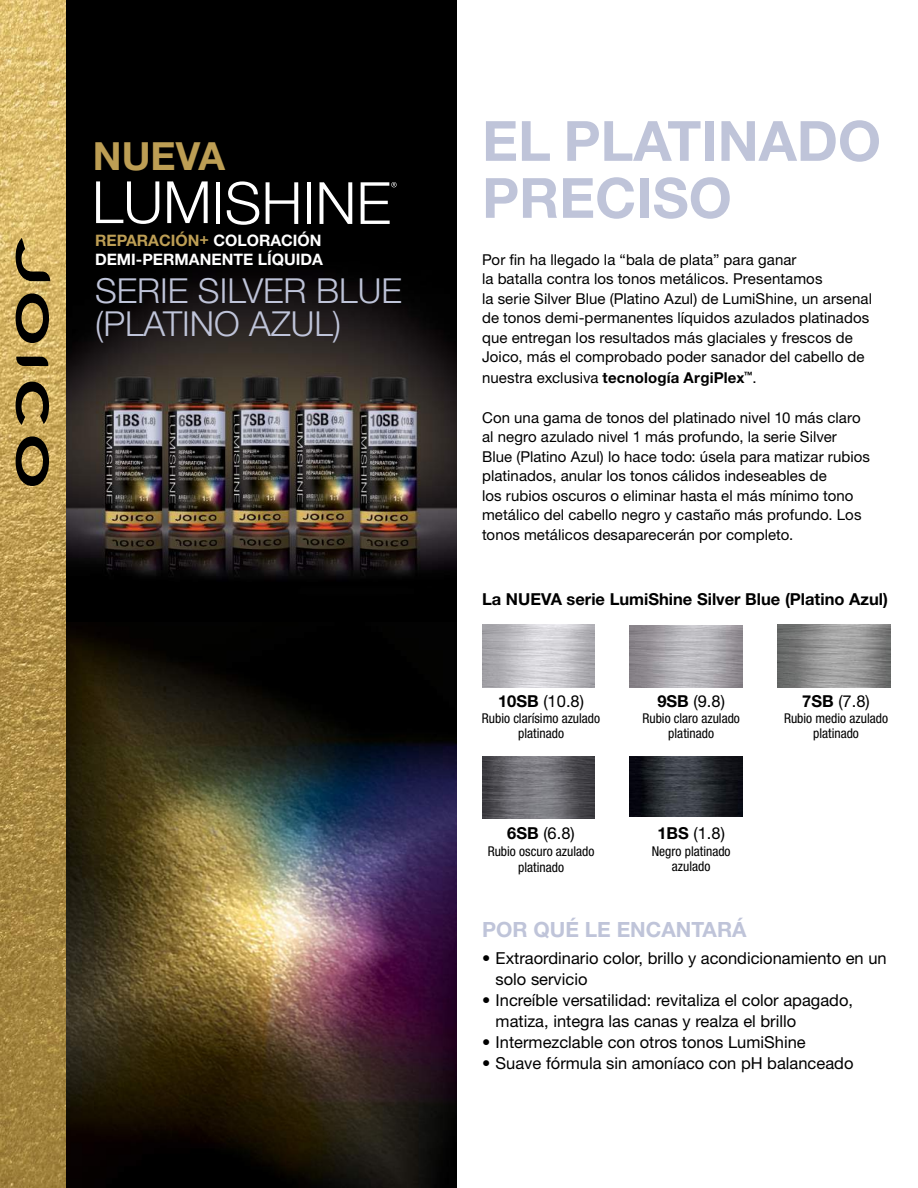
<style>
.page{position:relative;width:918px;height:1188px;background:#fff}
.page>*{position:absolute;margin:0;border:0;box-sizing:border-box;transform-origin:0 0}
.t1{font:700 55.5px/57px "Helvetica Neue LT Std";color:#bfc4d9}
.t2{font:700 38.85px "Helvetica Neue LT Std";color:#bd9e54}
.t3{font:300 34.5px/33px "Helvetica Neue LT Std";color:#bfc4d9}
.t4{font:700 21px "Helvetica Neue LT Std";color:#bfc4d9}
.t5{font:16.5px/21px "Helvetica Neue";color:#000}
.t6{font:700 16.5px "Helvetica Neue LT Std";color:#000}
.t7{font:700 15.75px/18.9px "Helvetica Neue LT Std";color:#fff}
.t8{font:15px/19.5px "Helvetica Neue";letter-spacing:.005em;color:#000}
.t9{font:700 15px "Helvetica Neue LT Std";letter-spacing:.01em;color:#000}
.t10{font:condensed 13.5px/15px "Helvetica Neue LT Std";color:#000;text-align:center}
.s1{color:#bd9e54}
.s2{font-family:"Helvetica Neue";font-weight:400}
.s3{font-family:"Helvetica Neue LT Std";font-weight:700}
</style>
<div class="page">
<div style="left:54px;top:0;width:403px;height:1188px;background:#000"></div>
<img style="left:66px;top:629px;width:391px;height:559px">
<img style="left:66px;top:279px;width:391px;height:299px">
<svg style="left:96px;top:181px;width:63px;height:43px"></svg>
<svg style="left:167px;top:181px;width:41px;height:42px"></svg>
<hr style="left:216px;top:182px;width:4px;height:42px;background:#fff">
<svg style="left:226px;top:181px;width:33px;height:44px"></svg>
<svg style="left:266px;top:182px;width:32px;height:42px"></svg>
<hr style="left:307px;top:182px;width:4px;height:42px;background:#fff">
<svg style="left:320px;top:182px;width:32px;height:42px"></svg>
<svg style="left:361px;top:182px;width:36px;height:42px"></svg>
<img style="left:630px;top:756px;width:112px;height:60px">
<img style="left:482px;top:756px;width:113px;height:63px">
<img style="left:778px;top:624px;width:112px;height:63px">
<img style="left:0;top:0;width:66px;height:1188px">
<svg style="left:16px;top:293px;width:33px;height:50px"></svg>
<svg style="left:16px;top:436px;width:33px;height:50px"></svg>
<svg style="left:16px;top:382px;width:33px;height:43px"></svg>
<svg style="left:16px;top:238px;width:34px;height:43px"></svg>
<svg style="left:16px;top:357px;width:32px;height:9px"></svg>
<h2 class="t2" style="left:93px;top:132px;width:134px">NUEVA</h2>
<p class="t7" style="left:95px;top:230px;width:229px"><span class="s1">REPARACIÓN+</span> COLORACIÓN<br>DEMI-PERMANENTE LÍQUIDA</p>
<h3 class="t3" style="left:95px;top:274px;width:308px">SERIE SILVER BLUE (PLATINO AZUL)</h3>
<h1 class="t1" style="left:482px;top:111px;width:400px">EL PLATINADO<br>PRECISO</h1>
<p class="t8" style="left:482px;top:249px;width:391px">Por fin ha llegado la “bala de plata” para ganar<br>la batalla contra los tonos metálicos. Presentamos<br>la serie Silver Blue (Platino Azul) de LumiShine, un arsenal de tonos demi-permanentes líquidos azulados platinados que entregan los resultados más glaciales y frescos de Joico, más el comprobado poder sanador del cabello de</p>
<p class="t9" style="left:482px;top:368px;width:276px"><span class="s2">nuestra exclusiva</span> tecnología ArgiPlex<sup>™</sup><span class="s2">.</span></p>
<p class="t8" style="left:482px;top:408px;width:390px">Con una gama de tonos del platinado nivel 10 más claro al negro azulado nivel 1 más profundo, la serie Silver Blue (Platino Azul) lo hace todo: úsela para matizar rubios platinados, anular los tonos cálidos indeseables de<br>los rubios oscuros o eliminar hasta el más mínimo tono metálico del cabello negro y castaño más profundo. Los tonos metálicos desaparecerán por completo.</p>
<p class="t6" style="left:482px;top:589px;width:407px">La NUEVA serie LumiShine Silver Blue (Platino Azul)</p>
<p class="t5" style="left:498px;top:690px;width:87px"><span class="s3">10SB</span> (10.8)</p>
<p class="t10" style="left:482px;top:711px;width:120px">Rubio clarísimo azulado platinado</p>
<p class="t5" style="left:507px;top:823px;width:69px"><span class="s3">6SB</span> (6.8)</p>
<p class="t10" style="left:488px;top:843px;width:108px;line-height:16.5px">Rubio oscuro azulado platinado</p>
<p class="t5" style="left:657px;top:690px;width:69px"><span class="s3">9SB</span> (9.8)</p>
<p class="t10" style="left:642px;top:711px;width:99px">Rubio claro azulado platinado</p>
<p class="t5" style="left:657px;top:823px;width:69px"><span class="s3">1BS</span> (1.8)</p>
<p class="t10" style="left:652px;top:843px;width:80px">Negro platinado azulado</p>
<p class="t5" style="left:802px;top:690px;width:69px"><span class="s3">7SB</span> (7.8)</p>
<p class="t10" style="left:784px;top:711px;width:105px">Rubio medio azulado platinado</p>
<h3 class="t4" style="left:482px;top:917px;width:266px">POR QUÉ LE ENCANTARÁ</h3>
<p class="t5" style="left:496px;top:948px;width:393px;text-indent:-13px">• Extraordinario color, brillo y acondicionamiento en un solo servicio</p>
<p class="t5" style="left:496px;top:990px;width:359px;text-indent:-13px">• Increíble versatilidad: revitaliza el color apagado, matiza, integra las canas y realza el brillo</p>
<p class="t5" style="left:482px;top:1032px;width:325px">• Intermezclable con otros tonos LumiShine</p>
<p class="t5" style="left:482px;top:1053px;width:373px">• Suave fórmula sin amoníaco con pH balanceado</p>
</div>
